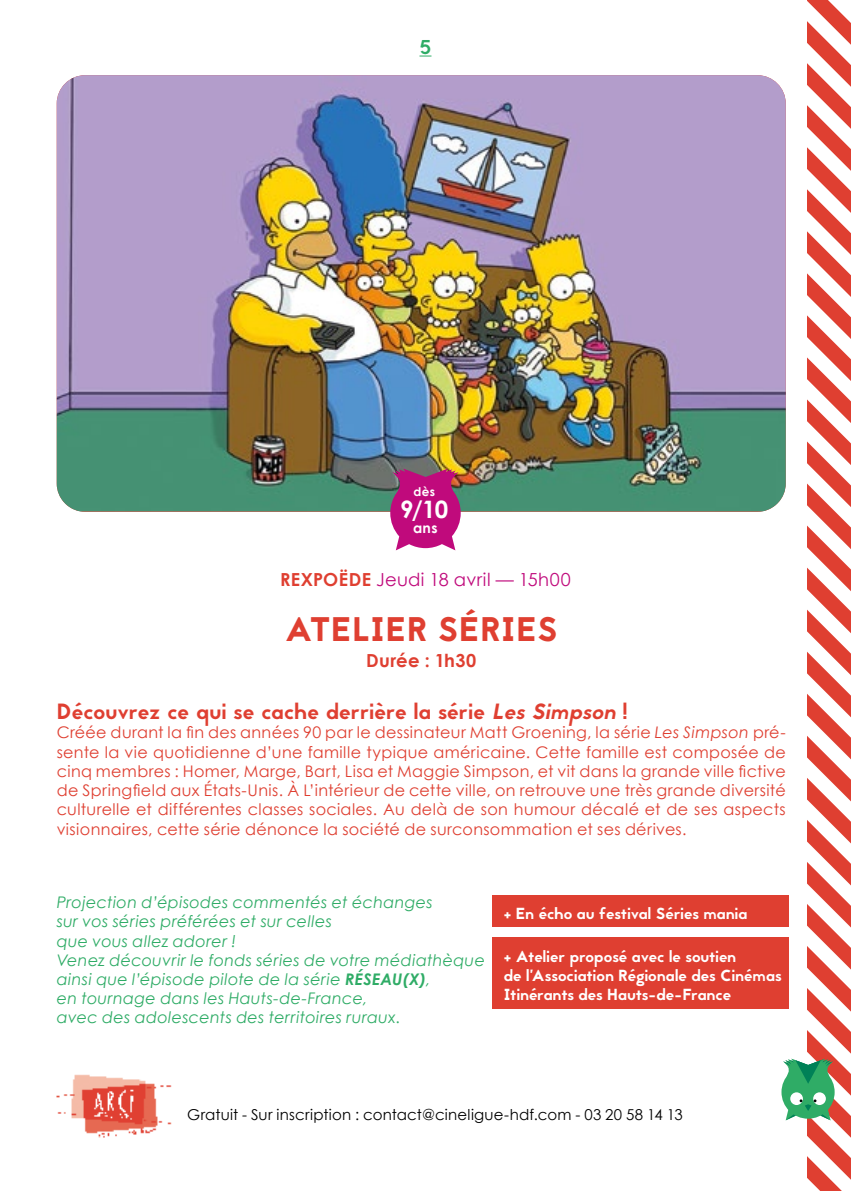
<style>
.page{position:relative;width:851px;height:1191px;background:#fff}
.page>*{position:absolute;margin:0;border:0;box-sizing:border-box;transform-origin:0 0}
.t1{font:34px "Jaapokki";letter-spacing:.03em;color:#df3f31}
.t2{font:700 24px "Century Gothic";color:#fff}
.t3{font:22px "Jaapokki";letter-spacing:.015em;color:#df3f31}
.t4{font:20px "Jaapokki";color:#2fac66}
.t5{font:18px "Century Gothic";letter-spacing:.025em;color:#c00a7c}
.t6{font:700 18px "Century Gothic";letter-spacing:.015em;color:#df3f31}
.t7{font:16px/19.2px "Century Gothic";letter-spacing:.02em;color:#df3f31;text-align:justify}
.t8{font:italic 16px/19.2px "Century Gothic";letter-spacing:.02em;color:#2fac66}
.t9{font:16px/19.2px "Jaapokki";letter-spacing:.005em;color:#fff}
.t10{font:15px "Century Gothic";letter-spacing:.015em;color:#000}
.t11{font:700 14px "Century Gothic";color:#fff}
.t12{font:700 12px "Century Gothic";color:#fff}
.s1{font-weight:700;color:#df3f31}
.s2{font-style:italic}
.s3{font-weight:700}
</style>
<div class="page">
<img style="left:57px;top:75px;width:722px;height:436px">
<svg style="left:779px;top:0;width:71px;height:1191px"></svg>
<div style="left:794px;top:0;width:12px;height:1191px;background:#fff"></div>
<svg style="left:419px;top:56px;width:12px;height:1px"></svg>
<div style="left:492px;top:895px;width:297px;height:32px;background:#df3f31"></div>
<div style="left:492px;top:937px;width:297px;height:71px;background:#df3f31"></div>
<img style="left:56px;top:1074px;width:116px;height:64px">
<svg style="left:390px;top:468px;width:70px;height:82px;background:#bc2c83"></svg>
<div style="left:781px;top:1065px;width:53px;height:53px;background:#2fac66;border-radius:50%"></div>
<div style="left:790px;top:1092px;width:12px;height:13px;background:#fff;border-radius:50%"></div>
<div style="left:813px;top:1092px;width:12px;height:13px;background:#fff;border-radius:50%"></div>
<svg style="left:783px;top:1058px;width:49px;height:25px"></svg>
<svg style="left:785px;top:1099px;width:45px;height:21px"></svg>
<p class="t4" style="left:419px;top:33px;width:13px">5</p>
<p class="t12" style="left:413px;top:484px;width:23px">dès</p>
<h2 class="t2" style="left:400px;top:494px;width:50px">9/10</h2>
<p class="t11" style="left:413px;top:519px;width:26px">ans</p>
<p class="t5" style="left:280px;top:569px;width:292px"><span class="s1">REXPOËDE</span> Jeudi 18 avril — 15h00</p>
<h1 class="t1" style="left:285px;top:605px;width:274px">ATELIER SÉRIES</h1>
<p class="t6" style="left:366px;top:649px;width:111px">Durée : 1h30</p>
<h3 class="t3" style="left:57px;top:696px;width:572px">Découvrez ce qui se cache derrière la série <span class="s2">Les Simpson</span>!</h3>
<p class="t7" style="left:57px;top:723px;width:730px">Créée durant la fin des années 90 par le dessinateur Matt Groening, la série <span class="s2">Les Simpson</span> pré&shy;sente la vie quotidienne d’une famille typique américaine. Cette famille est composée de cinq membres : Homer, Marge, Bart, Lisa et Maggie Simpson, et vit dans la grande ville fictive de Springfield aux États-Unis. À L’intérieur de cette ville, on retrouve une très grande diversité culturelle et différentes classes sociales. Au delà de son humour décalé et de ses aspects visionnaires, cette série dénonce la société de surconsommation et ses dérives.</p>
<p class="t8" style="left:57px;top:892px;width:430px">Projection d’épisodes commentés et échanges<br>sur vos séries préférées et sur celles<br>que vous allez adorer !<br>Venez découvrir le fonds séries de votre médiathèque ainsi que l’épisode pilote de la série <span class="s3">RÉSEAU(X)</span>,<br>en tournage dans les Hauts-de-France,<br>avec des adolescents des territoires ruraux.</p>
<p class="t9" style="left:503px;top:904px;width:245px">+ En écho au festival Séries mania</p>
<p class="t9" style="left:503px;top:946px;width:279px">+ Atelier proposé avec le soutien<br>de l’Association Régionale des Cinémas<br>Itinérants des Hauts-de-France</p>
<p class="t10" style="left:187px;top:1105px;width:497px">Gratuit - Sur inscription : contact@cineligue-hdf.com - 03 20 58 14 13</p>
</div>
